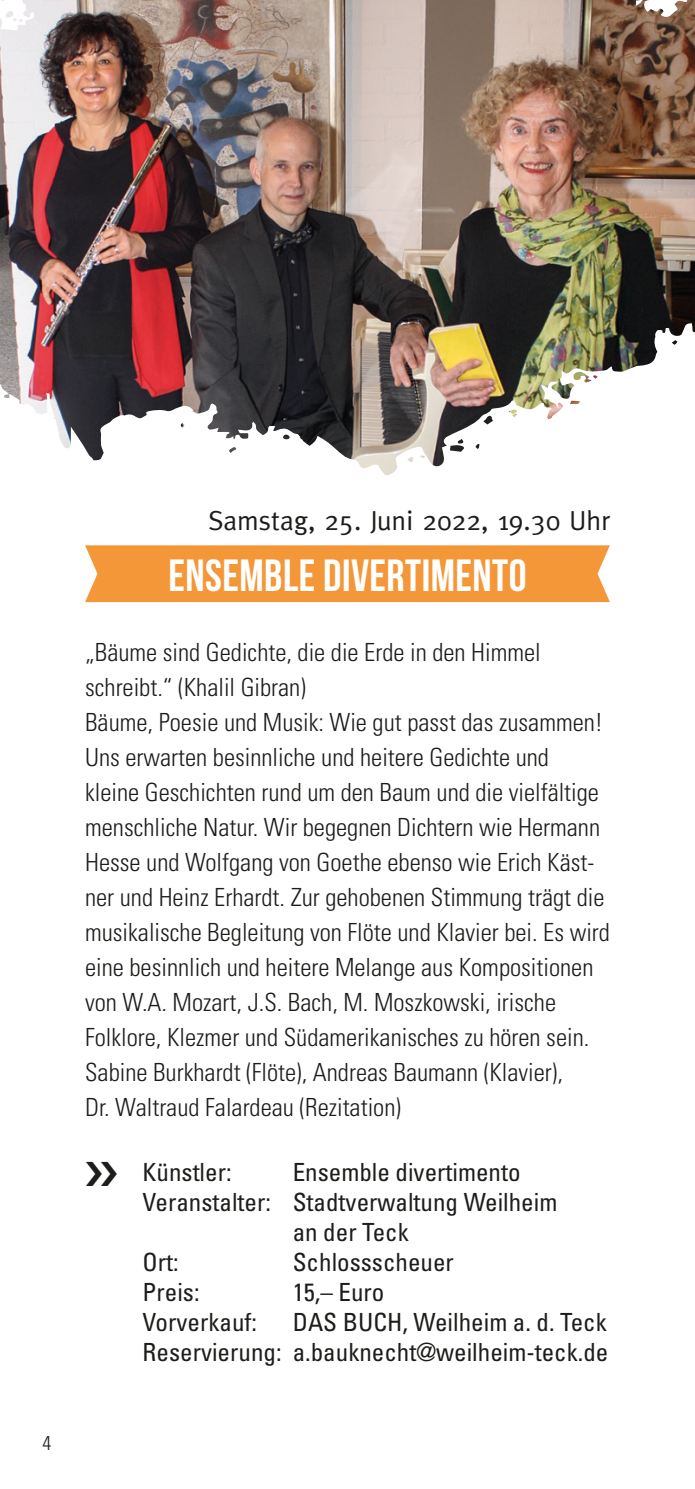
<style>
.page{position:relative;width:695px;height:1489px;background:#fff}
.page>*{position:absolute;margin:0;border:0;box-sizing:border-box;transform-origin:0 0}
.t1{font:700 45px "Bebas Neue";letter-spacing:.01em;color:#fff}
.t2{font:27.5px "Meta";color:#1d1d1b}
.t3{font:300 condensed 25px/35px "Univers";color:#1d1d1b}
.t4{font:condensed 25px/30px "Univers";color:#1d1d1b;text-align:right}
.t5{font:300 condensed 20px "Univers";color:#1d1d1b}
</style>
<div class="page">
<img style="left:0;top:0;width:687px;height:460px">
<div style="left:85px;top:545px;width:524px;height:57px;background:#f49739"></div>
<p class="t5" style="left:43px;top:1430px;width:10px">4</p>
<p class="t2" style="left:209px;top:504px;width:402px">Samstag, 25. Juni 2022, 19.30 Uhr</p>
<h1 class="t1" style="left:168px;top:550px;width:359px">ENSEMBLE DIVERTIMENTO</h1>
<p class="t3" style="left:85px;top:634px;width:526px">„Bäume sind Gedichte, die die Erde in den Himmel schreibt.“ (Khalil Gibran)<br>Bäume, Poesie und Musik: Wie gut passt das zusammen!<br>Uns erwarten besinnliche und heitere Gedichte und<br>kleine Geschichten rund um den Baum und die vielfältige menschliche Natur. Wir begegnen Dichtern wie Hermann Hesse und Wolfgang von Goethe ebenso wie Erich Käst&shy;ner und Heinz Erhardt. Zur gehobenen Stimmung trägt die musikalische Begleitung von Flöte und Klavier bei. Es wird eine besinnlich und heitere Melange aus Kompositionen von W.A. Mozart, J.S. Bach, M. Moszkowski, irische Folklore, Klezmer und Südamerikanisches zu hören sein.<br>Sabine Burkhardt (Flöte), Andreas Baumann (Klavier),<br>Dr. Waltraud Falardeau (Rezitation)</p>
<p class="t4" style="left:143px;top:1156px;width:90px">Künstler:</p>
<p class="t4" style="left:293px;top:1156px;width:229px">Ensemble divertimento</p>
<p class="t4" style="left:143px;top:1186px;width:416px">Veranstalter: Stadtverwaltung Weilheim</p>
<p class="t4" style="left:293px;top:1216px;width:118px">an der Teck</p>
<p class="t4" style="left:143px;top:1246px;width:38px">Ort:</p>
<p class="t4" style="left:293px;top:1246px;width:163px">Schlossscheuer</p>
<p class="t4" style="left:143px;top:1276px;width:58px">Preis:</p>
<p class="t4" style="left:293px;top:1276px;width:93px">15,– Euro</p>
<p class="t4" style="left:143px;top:1306px;width:116px">Vorverkauf:</p>
<p class="t4" style="left:143px;top:1306px;width:467px">DAS BUCH, Weilheim a. d. Teck<br>Reservierung: a.bauknecht@weilheim-teck.de</p>
</div>
